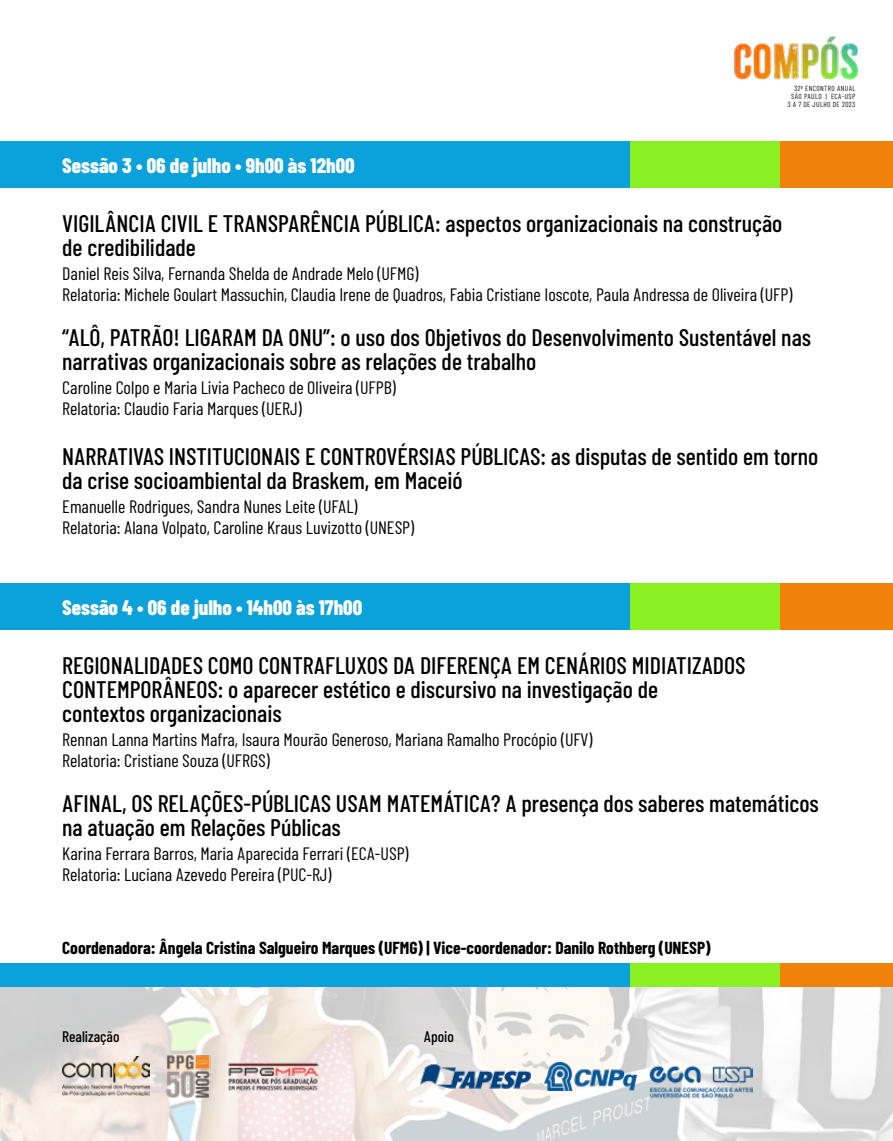
<style>
.page{position:relative;width:893px;height:1141px;background:#fff}
.page>*{position:absolute;margin:0;border:0;box-sizing:border-box;transform-origin:0 0}
.t1{font:500 24px/24px "Barlow Condensed";color:#000}
.t2{font:800 21px "Barlow Condensed";color:#fff}
.t3{font:18px/21px "Barlow Condensed";color:#000}
.t4{font:700 17.4px "Barlow Condensed";color:#000}
.t5{font:500 15.3px "Barlow Condensed";color:#000}
.t6{font:7.35px/8.1px "Barlow Condensed";letter-spacing:.05em;color:#161616;text-align:right}
</style>
<div class="page">
<svg style="left:0;top:986px;width:893px;height:155px"></svg>
<img style="left:734px;top:36px;width:124px;height:44px">
<div style="left:0;top:141px;width:630px;height:47px;background:#0ba1db"></div>
<div style="left:630px;top:141px;width:150px;height:47px;background:#8af022"></div>
<div style="left:780px;top:141px;width:113px;height:47px;background:#f0810a"></div>
<div style="left:0;top:583px;width:630px;height:47px;background:#0ba1db"></div>
<div style="left:630px;top:583px;width:150px;height:47px;background:#8af022"></div>
<div style="left:780px;top:583px;width:113px;height:47px;background:#f0810a"></div>
<div style="left:0;top:963px;width:630px;height:23px;background:#0ba1db"></div>
<div style="left:630px;top:963px;width:150px;height:23px;background:#8af022"></div>
<div style="left:780px;top:963px;width:113px;height:23px;background:#f0810a"></div>
<img style="left:544px;top:1062px;width:92px;height:28px">
<img style="left:166px;top:1054px;width:44px;height:45px">
<img style="left:650px;top:1058px;width:103px;height:45px">
<img style="left:62px;top:1057px;width:87px;height:39px">
<img style="left:224px;top:1056px;width:98px;height:40px">
<img style="left:419px;top:1060px;width:114px;height:32px">
<p class="t6" style="left:787px;top:84px;width:69px">32º ENCONTRO ANUAL<br>SÃO PAULO | ECA-USP<br>3 A 7 DE JULHO DE 2023</p>
<p class="t2" style="left:62px;top:153px;width:294px">Sessão 3 • 06 de julho • 9h00 às 12h00</p>
<p class="t1" style="left:62px;top:211px;width:722px">VIGILÂNCIA CIVIL E TRANSPARÊNCIA PÚBLICA: aspectos organizacionais na construção de credibilidade</p>
<p class="t3" style="left:62px;top:263px;width:731px">Daniel Reis Silva, Fernanda Shelda de Andrade Melo (UFMG)<br>Relatoria: Michele Goulart Massuchin, Claudia Irene de Quadros, Fabia Cristiane Ioscote, Paula Andressa de Oliveira (UFP)</p>
<p class="t1" style="left:62px;top:325px;width:750px">“ALÔ, PATRÃO! LIGARAM DA ONU”: o uso dos Objetivos do Desenvolvimento Sustentável nas narrativas organizacionais sobre as relações de trabalho</p>
<p class="t3" style="left:62px;top:377px;width:335px">Caroline Colpo e Maria Livia Pacheco de Oliveira (UFPB)<br>Relatoria: Claudio Faria Marques (UERJ)</p>
<p class="t1" style="left:62px;top:444px;width:758px">NARRATIVAS INSTITUCIONAIS E CONTROVÉRSIAS PÚBLICAS: as disputas de sentido em torno da crise socioambiental da Braskem, em Maceió</p>
<p class="t3" style="left:62px;top:496px;width:353px">Emanuelle Rodrigues, Sandra Nunes Leite (UFAL)<br>Relatoria: Alana Volpato, Caroline Kraus Luvizotto (UNESP)</p>
<p class="t2" style="left:62px;top:594px;width:301px">Sessão 4 • 06 de julho • 14h00 às 17h00</p>
<p class="t1" style="left:62px;top:653px;width:685px">REGIONALIDADES COMO CONTRAFLUXOS DA DIFERENÇA EM CENÁRIOS MIDIATIZADOS<br>CONTEMPORÂNEOS: o aparecer estético e discursivo na investigação de contextos organizacionais</p>
<p class="t3" style="left:62px;top:728px;width:532px">Rennan Lanna Martins Mafra, Isaura Mourão Generoso, Mariana Ramalho Procópio (UFV)<br>Relatoria: Cristiane Souza (UFRGS)</p>
<p class="t1" style="left:62px;top:791px;width:758px">AFINAL, OS RELAÇÕES-PÚBLICAS USAM MATEMÁTICA? A presença dos saberes matemáticos na atuação em Relações Públicas</p>
<p class="t3" style="left:62px;top:843px;width:348px">Karina Ferrara Barros, Maria Aparecida Ferrari (ECA-USP)<br>Relatoria: Luciana Azevedo Pereira (PUC-RJ)</p>
<p class="t4" style="left:62px;top:937px;width:650px">Coordenadora: Ângela Cristina Salgueiro Marques (UFMG) | Vice-coordenador: Danilo Rothberg (UNESP)</p>
<p class="t5" style="left:62px;top:1027px;width:59px">Realização</p>
<p class="t5" style="left:424px;top:1027px;width:32px">Apoio</p>
</div>
